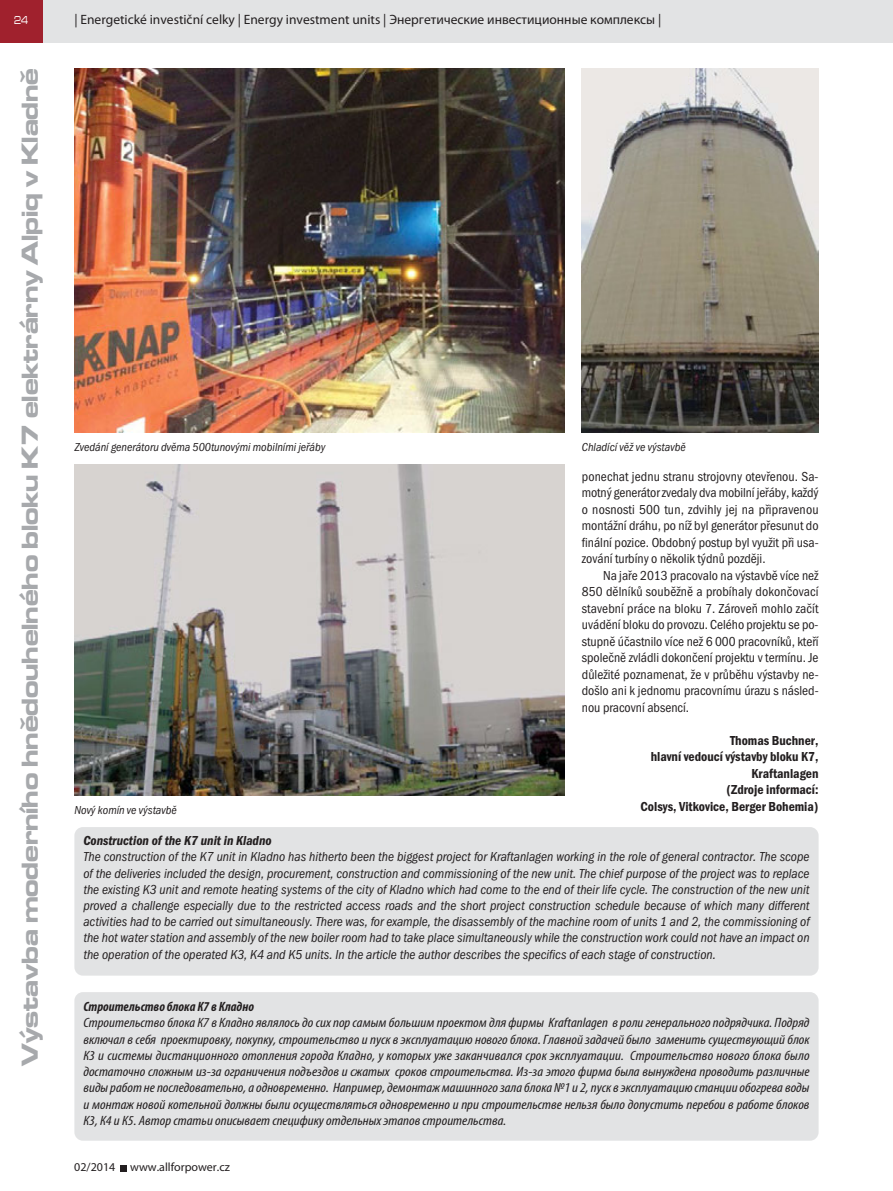
<style>
.page{position:relative;width:893px;height:1191px;background:#fff}
.page>*{position:absolute;margin:0;border:0;box-sizing:border-box;transform-origin:0 0}
.t1{font:700 expanded 24px "Microgramma DOT";color:#a7a9ac}
.t2{font:13.5px/16.2px "Franklin Got Itc TOT Boo Con Ita";color:#231f20;text-align:justify}
.t3{font:italic condensed 13.5px/16.2px "Myriad Pro";color:#231f20;text-align:justify;scale:1.12 1}
.t4{font:13.5px/16.5px "Franklin Got Itc TOT Boo Con";color:#231f20;text-align:justify}
.t5{font:13.5px/16.5px "Franklin Got Itc TOT Dem Con";color:#231f20;text-align:right}
.t6{font:13.5px "Myriad Pro";color:#231f20}
.t7{font:13.5px "Franklin Got Itc TOT Dem Con Ita";color:#231f20}
.t8{font:italic 700 condensed 13.5px "Myriad Pro";color:#231f20}
.t9{font:12px "Franklin Got Itc TOT Boo Con Ita";color:#231f20}
.t10{font:12px "Myriad Pro";color:#231f20}
.t11{font:500 expanded 12px "Microgramma DOT";color:#fff;scale:.7 1}
</style>
<div class="page">
<div style="left:43px;top:0;width:850px;height:43px;background:#e2e3e4"></div>
<div style="left:0;top:0;width:43px;height:43px;background:#a0212d"></div>
<svg style="left:120px;top:1165px;width:6px;height:6px"></svg>
<div style="left:74px;top:827px;width:745px;height:148px;background:#e2e3e4;border-radius:9px"></div>
<div style="left:74px;top:992px;width:745px;height:148px;background:#e2e3e4;border-radius:9px"></div>
<img style="left:74px;top:68px;width:491px;height:364px">
<img style="left:74px;top:464px;width:490px;height:332px">
<img style="left:582px;top:68px;width:237px;height:365px">
<p class="t11" style="left:14px;top:13px;width:21px">24</p>
<p class="t6" style="left:74px;top:12px;width:588px">| Energetické investiční celky | Energy investment units | Энергетические инвестиционные комплексы |</p>
<h1 class="t1" style="left:22px;top:1065px;width:999px;rotate:-90deg">Výstavba moderního hnědouhelného bloku K7 elektrárny Alpiq v Kladně</h1>
<p class="t9" style="left:74px;top:443px;width:253px">Zvedání generátoru dvěma 500tunovými mobilními jeřáby</p>
<p class="t9" style="left:74px;top:806px;width:104px">Nový komín ve výstavbě</p>
<p class="t9" style="left:582px;top:443px;width:105px">Chladící věž ve výstavbě</p>
<p class="t4" style="left:582px;top:469px;width:238px">ponechat jednu stranu strojovny otevřenou. Sa&shy;motný generátor zvedaly dva mobilní jeřáby, každý o nosnosti 500 tun, zdvihly jej na připravenou montážní dráhu, po níž byl generátor přesunut do finální pozice. Obdobný postup byl využit při usa&shy;zování turbíny o několik týdnů později.</p>
<p class="t4" style="left:582px;top:568px;width:238px;text-indent:21px">Na jaře 2013 pracovalo na výstavbě více než 850 dělníků souběžně a probíhaly dokončovací stavební práce na bloku 7. Zároveň mohlo začít uvádění bloku do provozu. Celého projektu se po&shy;stupně účastnilo více než 6 000 pracovníků, kteří společně zvládli dokončení projektu v termínu. Je důležité poznamenat, že v průběhu výstavby ne&shy;došlo ani k jednomu pracovnímu úrazu s násled&shy;nou pracovní absencí.</p>
<p class="t5" style="left:640px;top:733px;width:180px">Thomas Buchner,<br>hlavní vedoucí výstavby bloku K7,<br>Kraftanlagen<br>(Zdroje informací:<br>Colsys, Vitkovice, Berger Bohemia)</p>
<p class="t7" style="left:83px;top:836px;width:190px">Construction of the K7 unit in Kladno</p>
<p class="t2" style="left:83px;top:850px;width:728px">The construction of the K7 unit in Kladno has hitherto been the biggest project for Kraftanlagen working in the role of general contractor. The scope of the deliveries included the design, procurement, construction and commissioning of the new unit. The chief purpose of the project was to replace the existing K3 unit and remote heating systems of the city of Kladno which had come to the end of their life cycle. The construction of the new unit proved a challenge especially due to the restricted access roads and the short project construction schedule because of which many different activities had to be carried out simultaneously. There was, for example, the disassembly of the machine room of units 1 and 2, the commissioning of the hot water station and assembly of the new boiler room had to take place simultaneously while the construction work could not have an impact on the operation of the operated K3, K4 and K5 units. In the article the author describes the specifics of each stage of construction.</p>
<p class="t8" style="left:83px;top:998px;width:172px">Строительство блока К7 в Кладно</p>
<p class="t3" style="left:83px;top:1016px;width:650px">Строительство блока К7 в Кладно являлось до сих пор самым большим проектом для фирмы Kraftanlagen в роли генерального подрядчика. Подряд включал в себя проектировку, покупку, строительство и пуск в эксплуатацию нового блока. Главной задачей было заменить существующий блок К3 и системы дистанционного отопления города Кладно, у которых уже заканчивался срок эксплуатации. Строительство нового блока было достаточно сложным из-за ограничения подъездов и сжатых сроков строительства. Из-за этого фирма была вынуждена проводить различные виды работ не последовательно, а одновременно. Например, демонтаж машинного зала блока №1 и 2, пуск в эксплуатацию станции обогрева воды и монтаж новой котельной должны были осуществляться одновременно и при строительстве нельзя было допустить перебои в работе блоков К3, К4 и К5. Автор статьи описывает специфику отдельных этапов строительства.</p>
<p class="t10" style="left:74px;top:1159px;width:157px">02/2014 www.allforpower.cz</p>
</div>
